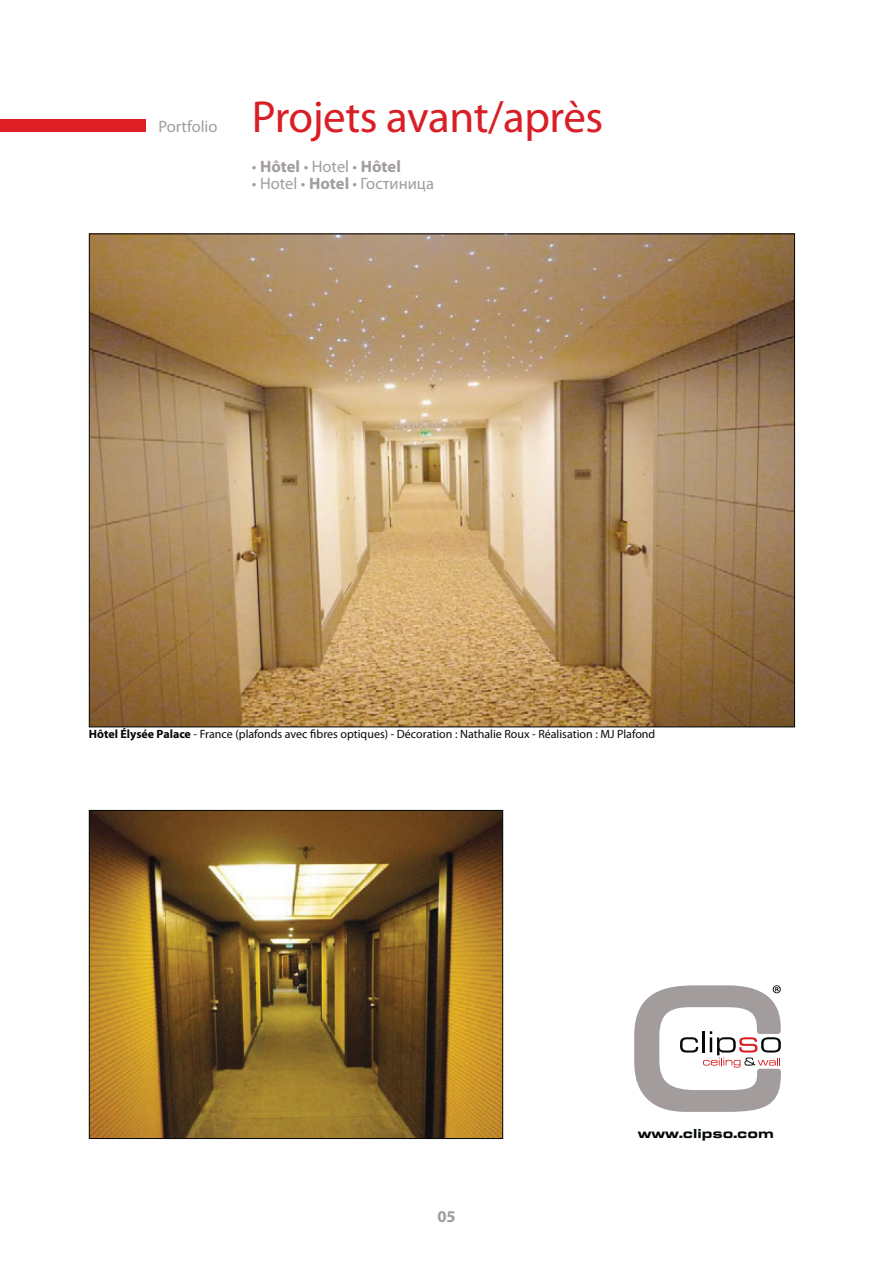
<style>
.page{position:relative;width:893px;height:1263px;background:#fff}
.page>*{position:absolute;margin:0;border:0;box-sizing:border-box;transform-origin:0 0}
.t1{font:45px "Myriad Pro";letter-spacing:-.01em;color:#d91e25}
.t2{font:16.5px "Myriad Pro";color:#a29c9d}
.t3{font:700 16.5px "Myriad Pro";color:#a29c9d}
.t4{font:13.5px "Microgramma EF Bold Extend";color:#040809}
.t5{font:12px "Myriad Pro";color:#040809}
.s1{font-weight:400}
.s2{font-weight:700}
</style>
<div class="page">
<div style="left:0;top:119px;width:146px;height:13px;background:#de1e25"></div>
<svg style="left:634px;top:985px;width:147px;height:127px"></svg>
<img style="left:91px;top:235px;width:702px;height:490px">
<img style="left:91px;top:812px;width:410px;height:325px">
<div style="left:89px;top:810px;width:414px;height:329px;border:1px solid #040809"></div>
<h2 class="t2" style="left:158px;top:120px;width:61px">Portfolio</h2>
<h1 class="t1" style="left:252px;top:100px;width:353px">Projets avant/après</h1>
<h2 class="t3" style="left:252px;top:160px;width:150px"><span class="s1">•</span> Hôtel <span class="s1">• Hotel •</span> Hôtel</h2>
<h2 class="t2" style="left:252px;top:177px;width:184px">• Hotel • <span class="s2">Hotel</span> • Гостиница</h2>
<p class="t5" style="left:89px;top:730px;width:568px"><span class="s2">Hôtel Élysée Palace</span> - France (plafonds avec fibres optiques) - Décoration : Nathalie Roux - Réalisation : MJ Plafond</p>
<h2 class="t3" style="left:437px;top:1210px;width:20px">05</h2>
<p class="t4" style="left:638px;top:1125px;width:138px">www.clipso.com</p>
</div>
